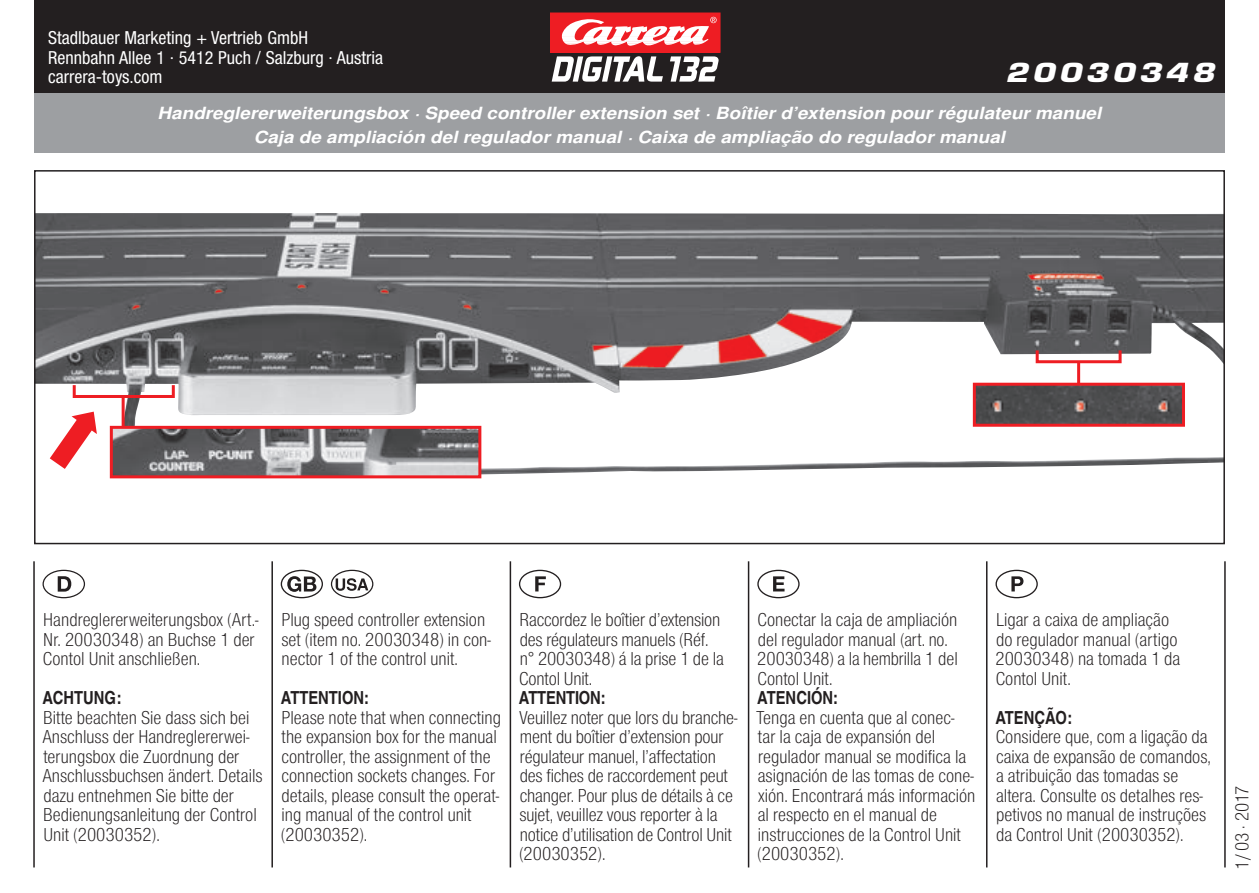
<style>
.page{position:relative;width:1259px;height:893px;background:#fff}
.page>*{position:absolute;margin:0;border:0;box-sizing:border-box;transform-origin:0 0}
.t1{font:italic 900 28.8px "Eurostile T";color:#fff;scale:1.25 1}
.t2{font:18px/19.5px "Nimbus San LOT Lig Con";color:#231f20}
.t3{font:condensed 18px/19.5px "Helvetica Neue";color:#fff}
.t4{font:18px "Nimbus San LOT Bol Con";color:#231f20}
.t5{font:italic 700 16.8px/24px "Nimbus San LOT";color:#fff;text-align:center;scale:1.13 1}
</style>
<div class="page">
<img style="left:37px;top:213px;width:1185px;height:263px">
<div style="left:34px;top:170px;width:1191px;height:374px;border:2px solid #231f20"></div>
<hr style="left:1077px;top:362px;width:3px;height:21px;background:#ee1d23">
<div style="left:1035px;top:349px;width:86px;height:14px;border:3px solid #ee1d23"></div>
<img style="left:977px;top:387px;width:204px;height:36px">
<div style="left:973px;top:383px;width:212px;height:44px;border:3px solid #ee1d23"></div>
<div style="left:34px;top:0;width:1191px;height:94px;background:#231f20"></div>
<div style="left:34px;top:94px;width:1191px;height:59px;background:#9d9fa2"></div>
<hr style="left:33px;top:561px;width:2px;height:306px;background:#231f20">
<hr style="left:1224px;top:561px;width:1px;height:306px;background:#231f20">
<hr style="left:271px;top:561px;width:2px;height:306px;background:#231f20">
<hr style="left:509px;top:561px;width:2px;height:306px;background:#231f20">
<hr style="left:748px;top:561px;width:1px;height:306px;background:#231f20">
<hr style="left:986px;top:561px;width:1px;height:306px;background:#231f20">
<svg style="left:670px;top:56px;width:48px;height:26px"></svg>
<svg style="left:552px;top:56px;width:111px;height:26px"></svg>
<div style="left:550px;top:13px;width:170px;height:39px;background:#ee1d23"></div>
<svg style="left:562px;top:16px;width:154px;height:30px"></svg>
<svg style="left:50px;top:412px;width:47px;height:57px"></svg>
<img style="left:114px;top:430px;width:363px;height:44px">
<div style="left:110px;top:426px;width:371px;height:52px;border:3px solid #ee1d23"></div>
<div style="left:73px;top:384px;width:102px;height:14px;border:3px solid #ee1d23"></div>
<hr style="left:122px;top:397px;width:3px;height:31px;background:#ee1d23">
<div style="left:995px;top:570px;width:42px;height:28px;border:1px solid #231f20;border-radius:50%"></div>
<svg style="left:1011px;top:576px;width:12px;height:15px"></svg>
<svg style="left:758px;top:570px;width:41px;height:28px"></svg>
<div style="left:757px;top:570px;width:42px;height:28px;border:1px solid #231f20;border-radius:50%"></div>
<svg style="left:773px;top:576px;width:11px;height:15px"></svg>
<div style="left:519px;top:570px;width:42px;height:28px;border:1px solid #231f20;border-radius:50%"></div>
<svg style="left:535px;top:576px;width:11px;height:15px"></svg>
<svg style="left:281px;top:570px;width:41px;height:28px"></svg>
<div style="left:281px;top:570px;width:42px;height:28px;border:1px solid #231f20;border-radius:50%"></div>
<svg style="left:287px;top:576px;width:29px;height:16px"></svg>
<svg style="left:331px;top:570px;width:42px;height:28px"></svg>
<div style="left:331px;top:570px;width:42px;height:28px;border:1px solid #231f20;border-radius:50%"></div>
<svg style="left:336px;top:578px;width:32px;height:13px"></svg>
<svg style="left:43px;top:570px;width:41px;height:28px"></svg>
<div style="left:43px;top:570px;width:42px;height:28px;border:1px solid #231f20;border-radius:50%"></div>
<svg style="left:58px;top:576px;width:13px;height:16px"></svg>
<p class="t3" style="left:48px;top:28px;width:336px">Stadlbauer Marketing + Vertrieb GmbH<br>Rennbahn Allee 1 · 5412 Puch / Salzburg · Austria carrera-toys.com</p>
<p class="t5" style="left:158px;top:101px;width:840px">Handreglererweiterungsbox · Speed controllerextension set · Boîtierd’extension pourrégulateurmanuel<br>Caja de ampliación delreguladormanual · Caixa de ampliação do reguladormanual</p>
<h1 class="t1" style="left:1005px;top:56px;width:174px">20030348</h1>
<p class="t2" style="left:43px;top:610px;width:217px">Handreglererweiterungsbox (Art.-<br>Nr. 20030348) an Buchse 1 der<br>Contol Unit anschließen.</p>
<p class="t4" style="left:43px;top:687px;width:81px">ACHTUNG:</p>
<p class="t2" style="left:42px;top:708px;width:222px">Bitte beachten Sie dass sich bei<br>Anschluss der Handreglererwei&shy;terungsbox die Zuordnung der<br>Anschlussbuchsen ändert. Details dazu entnehmen Sie bitte der<br>Bedienungsanleitung der Control<br>Unit (20030352).</p>
<p class="t2" style="left:281px;top:610px;width:211px">Plug speed controller extension set (item no. 20030348) in con&shy;nector 1 of the control unit.</p>
<p class="t4" style="left:281px;top:687px;width:90px">ATTENTION:</p>
<p class="t2" style="left:281px;top:708px;width:222px">Please note that when connecting the expansion box for the manual controller, the assignment of the connection sockets changes. For details, please consult the operat&shy;ing manual of the control unit (20030352).</p>
<p class="t2" style="left:519px;top:610px;width:206px">Raccordez le boîtier d’extension des régulateurs manuels (Réf. n° 20030348) á la prise 1 de la<br>Contol Unit.</p>
<p class="t4" style="left:519px;top:687px;width:88px">ATTENTION:</p>
<p class="t2" style="left:519px;top:708px;width:220px">Veuillez noter que lors du branche&shy;ment du boîtier d’extension pour régulateur manuel, l’affectation des fiches de raccordement peut changer. Pour plus de détails à ce sujet, veuillez vous reporter à la notice d’utilisation de Control Unit (20030352).</p>
<p class="t2" style="left:757px;top:610px;width:202px">Conectar la caja de ampliación del regulador manual (art. no.<br>20030348) a la hembrilla 1 del<br>Contol Unit.</p>
<p class="t4" style="left:757px;top:687px;width:82px">ATENCIÓN:</p>
<p class="t2" style="left:756px;top:708px;width:221px">Tenga en cuenta que al conec&shy;tar la caja de expansión del regulador manual se modifica la asignación de las tomas de cone&shy;xión. Encontrará más información al respecto en el manual de instrucciones de la Control Unit (20030352).</p>
<p class="t2" style="left:995px;top:610px;width:186px">Ligar a caixa de ampliação do regulador manual (artigo<br>20030348) na tomada 1 da<br>Contol Unit.</p>
<p class="t4" style="left:995px;top:706px;width:79px">ATENÇÃO:</p>
<p class="t2" style="left:995px;top:727px;width:217px">Considere que, com a ligação da caixa de expansão de comandos, a atribuição das tomadas se altera. Consulte os detalhes res&shy;petivos no manual de instruções da Control Unit (20030352).</p>
<p class="t2" style="left:1232px;top:870px;width:85px;rotate:-90deg">1/03 · 2017</p>
</div>
